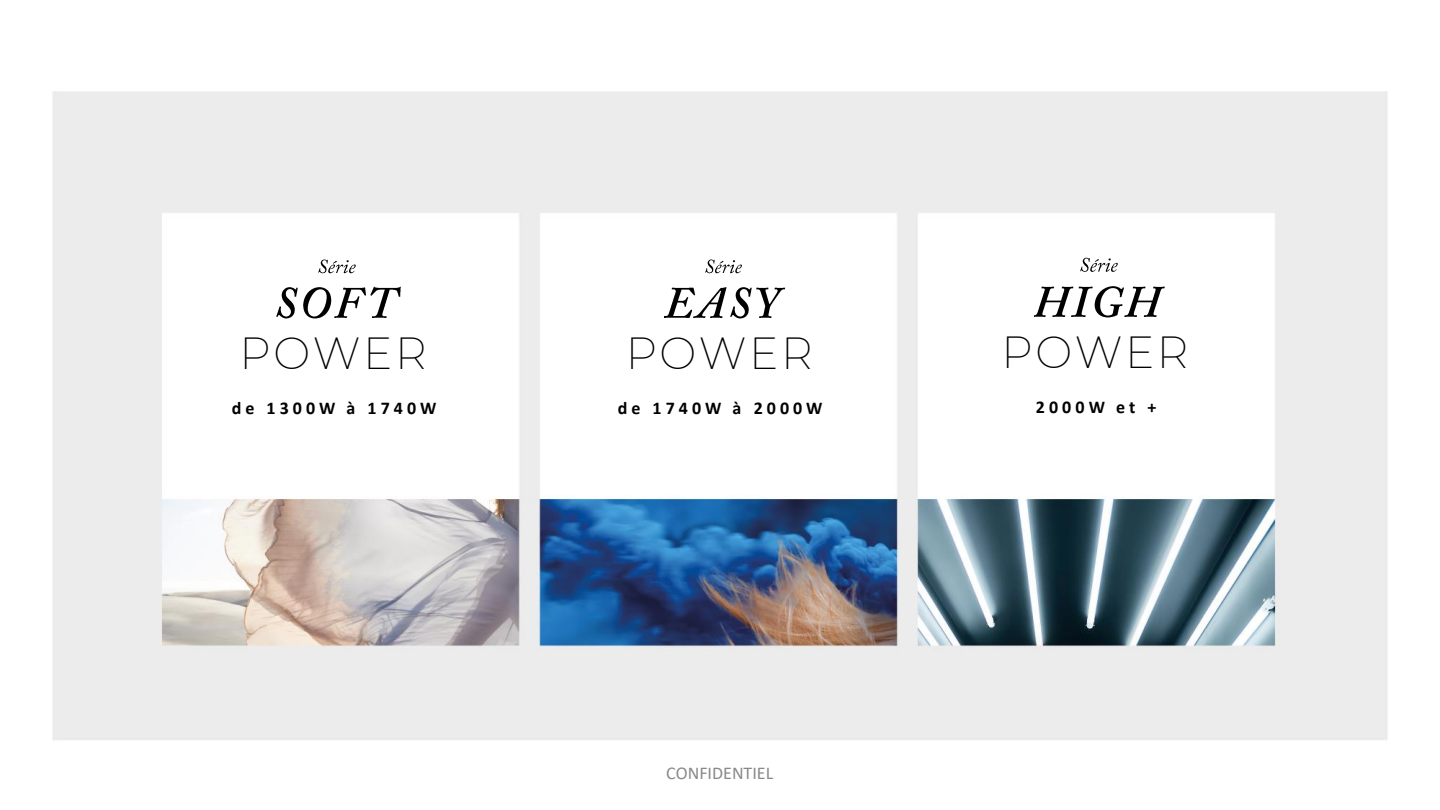
<style>
.page{position:relative;width:1440px;height:810px;background:#fff}
.page>*{position:absolute;margin:0;border:0;box-sizing:border-box;transform-origin:0 0}
.t1{font:200 44px "Montserrat";letter-spacing:.06em;color:#000}
.t2{font:700 18px "Calibri";letter-spacing:.225em;color:#000}
.t3{font:18px "Calibri";color:#898989}
</style>
<div class="page">
<img style="left:52px;top:91px;width:1336px;height:649px">
<img style="left:318px;top:253px;width:44px;height:21px">
<img style="left:275px;top:274px;width:154px;height:74px">
<img style="left:704px;top:253px;width:44px;height:21px">
<img style="left:664px;top:274px;width:146px;height:74px">
<img style="left:1080px;top:252px;width:44px;height:21px">
<img style="left:1034px;top:273px;width:160px;height:74px">
<h1 class="t1" style="left:240px;top:324px;width:188px">POWER</h1>
<p class="t2" style="left:232px;top:395px;width:206px">de 1300W à 1740W</p>
<h1 class="t1" style="left:626px;top:324px;width:188px">POWER</h1>
<p class="t2" style="left:618px;top:395px;width:206px">de 1740W à 2000W</p>
<p class="t3" style="left:666px;top:760px;width:109px">CONFIDENTIEL</p>
<h1 class="t1" style="left:1002px;top:323px;width:188px">POWER</h1>
<p class="t2" style="left:1036px;top:394px;width:122px">2000W et +</p>
</div>
